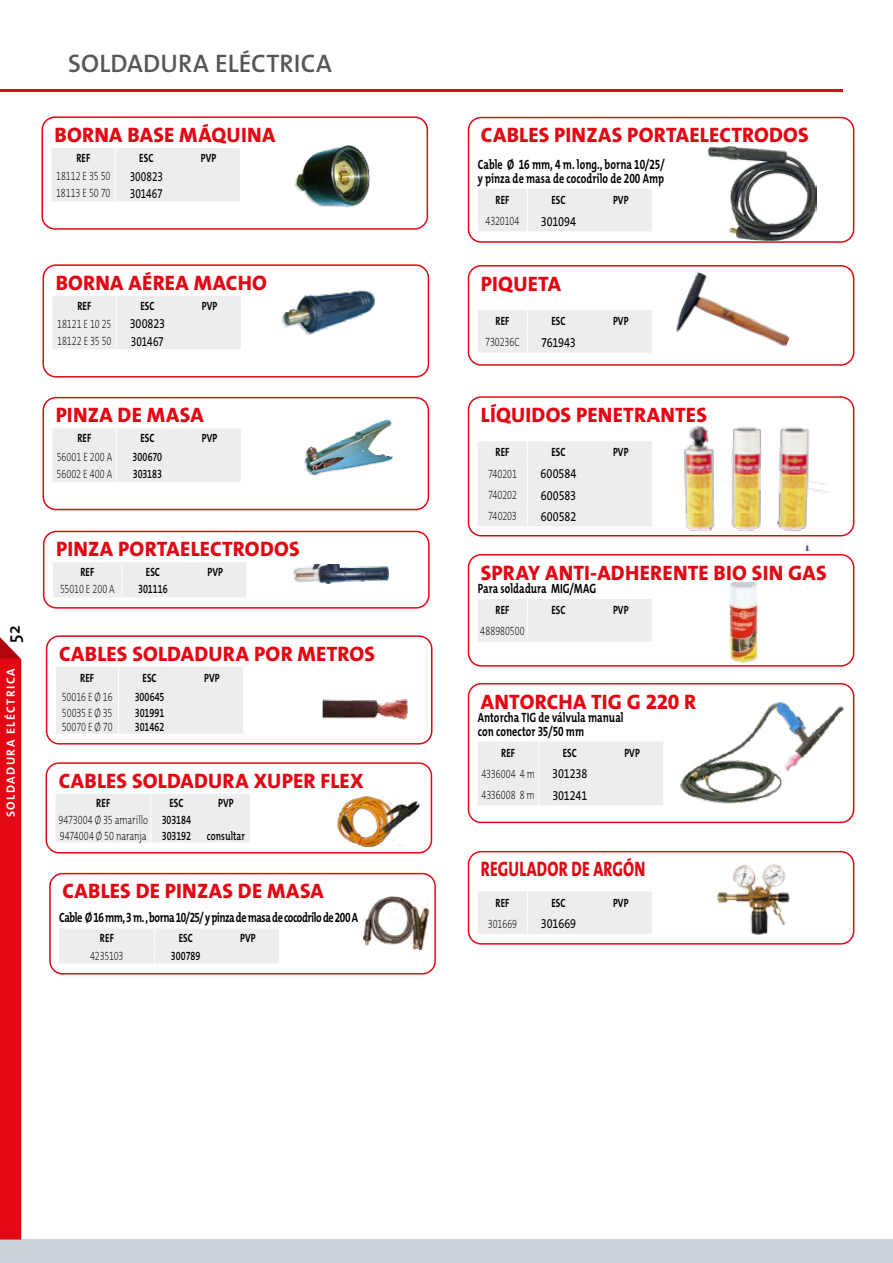
<style>
.page{position:relative;width:893px;height:1263px;background:#fff}
.page>*{position:absolute;margin:0;border:0;box-sizing:border-box;transform-origin:0 0}
.t1{font:600 25.5px "The Mix B W6";letter-spacing:.005em;color:#575756}
.t2{font:800 21px "The Mix B W8";letter-spacing:.015em;color:#e30613}
.t3{font:800 21px "The Mix B W8";letter-spacing:.015em;color:#e30613;scale:.75 1}
.t4{font:600 18px "The Mix E2 s";color:#000}
.t5{font:700 13.5px/13.5px "The Mix E2 s";color:#000;scale:.75 1}
.t6{font:700 13.5px "The Mix E2 s";letter-spacing:-.045em;color:#000;scale:.75 1}
.t7{font:13.5px "The Mix B W5 Plain";letter-spacing:-.01em;color:#000;scale:.8 1}
.t8{font:13.5px "The Mix B W5 Plain";letter-spacing:-.01em;color:#000;scale:.75 1}
.t9{font:200 12px/15.8px "The Mix E2 s";letter-spacing:-.01em;color:#000;scale:.75 1}
.t10{font:700 12px "The Mix E2 s";letter-spacing:.01em;color:#000;scale:.75 1}
.t11{font:600 12px "The Mix E2 s";letter-spacing:-.005em;color:#000;scale:.75 1}
.t12{font:700 12px "The Mix B W7";letter-spacing:.125em;color:#fff}
.t13{font:200 12px "The Mix E2 s";letter-spacing:.01em;color:#000;scale:.75 1}
.s1{font-weight:600}
</style>
<div class="page">
<div style="left:0;top:1239px;width:893px;height:24px;background:#cbd2d7"></div>
<hr style="left:0;top:89px;width:843px;height:2px;background:#e30613">
<div style="left:478px;top:189px;width:174px;height:42px;background:#ededed"></div>
<div style="left:468px;top:117px;width:386px;height:126px;border:2px solid #e30613;border-radius:13px"></div>
<div style="left:478px;top:310px;width:174px;height:43px;background:#ededed"></div>
<div style="left:468px;top:265px;width:386px;height:101px;border:2px solid #e30613;border-radius:13px"></div>
<div style="left:52px;top:148px;width:188px;height:53px;background:#ededed"></div>
<div style="left:41px;top:116px;width:387px;height:114px;border:2px solid #e30613;border-radius:13px"></div>
<div style="left:53px;top:296px;width:188px;height:53px;background:#ededed"></div>
<div style="left:43px;top:264px;width:386px;height:114px;border:2px solid #e30613;border-radius:13px"></div>
<div style="left:53px;top:428px;width:188px;height:54px;background:#ededed"></div>
<div style="left:43px;top:397px;width:386px;height:113px;border:2px solid #e30613;border-radius:13px"></div>
<div style="left:53px;top:562px;width:193px;height:35px;background:#ededed"></div>
<div style="left:43px;top:531px;width:387px;height:78px;border:2px solid #e30613;border-radius:13px"></div>
<div style="left:478px;top:441px;width:174px;height:85px;background:#ededed"></div>
<div style="left:468px;top:396px;width:386px;height:140px;border:2px solid #e30613;border-radius:13px"></div>
<img style="left:673px;top:272px;width:126px;height:94px">
<img style="left:677px;top:426px;width:151px;height:124px">
<div style="left:478px;top:599px;width:174px;height:42px;background:#ededed"></div>
<div style="left:468px;top:554px;width:386px;height:113px;border:2px solid #e30613;border-radius:13px"></div>
<img style="left:730px;top:583px;width:28px;height:81px">
<img style="left:708px;top:146px;width:109px;height:95px">
<div style="left:478px;top:742px;width:185px;height:63px;background:#ededed"></div>
<div style="left:468px;top:683px;width:386px;height:140px;border:2px solid #e30613;border-radius:13px"></div>
<img style="left:680px;top:686px;width:167px;height:118px">
<div style="left:478px;top:892px;width:174px;height:42px;background:#ededed"></div>
<div style="left:468px;top:851px;width:386px;height:94px;border:2px solid #e30613;border-radius:13px"></div>
<img style="left:717px;top:864px;width:73px;height:71px">
<img style="left:294px;top:145px;width:76px;height:62px">
<img style="left:282px;top:290px;width:93px;height:45px">
<img style="left:304px;top:419px;width:89px;height:57px">
<img style="left:293px;top:564px;width:96px;height:20px">
<div style="left:56px;top:667px;width:187px;height:67px;background:#ededed"></div>
<div style="left:46px;top:635px;width:386px;height:109px;border:2px solid #e30613;border-radius:13px"></div>
<div style="left:56px;top:794px;width:194px;height:48px;background:#ededed"></div>
<div style="left:46px;top:762px;width:386px;height:91px;border:2px solid #e30613;border-radius:13px"></div>
<div style="left:59px;top:928px;width:220px;height:35px;background:#ededed"></div>
<div style="left:49px;top:873px;width:387px;height:101px;border:2px solid #e30613;border-radius:13px"></div>
<img style="left:322px;top:699px;width:86px;height:21px">
<img style="left:336px;top:794px;width:97px;height:52px">
<img style="left:363px;top:896px;width:66px;height:53px">
<div style="left:0;top:637px;width:21px;height:602px;background:#e30613"></div>
<p class="t4" style="left:2px;top:642px;width:19px;rotate:-90deg">52</p>
<p class="t12" style="left:3px;top:817px;width:151px;rotate:-90deg">SOLDADURA ELÉCTRICA</p>
<p class="t1" style="left:68px;top:47px;width:265px">SOLDADURA ELÉCTRICA</p>
<p class="t2" style="left:55px;top:121px;width:222px">BORNA BASE MÁQUINA</p>
<p class="t10" style="left:76px;top:150px;width:20px">REF</p>
<p class="t10" style="left:139px;top:150px;width:20px">ESC</p>
<p class="t10" style="left:201px;top:150px;width:22px">PVP</p>
<p class="t9" style="left:56px;top:168px;width:74px">18112 E 35 50</p>
<p class="t8" style="left:130px;top:167px;width:46px">300823</p>
<p class="t9" style="left:56px;top:185px;width:74px">18113 E 50 70</p>
<p class="t8" style="left:130px;top:185px;width:45px">301467</p>
<p class="t2" style="left:56px;top:269px;width:213px">BORNA AÉREA MACHO</p>
<p class="t10" style="left:77px;top:298px;width:20px">REF</p>
<p class="t10" style="left:140px;top:298px;width:20px">ESC</p>
<p class="t10" style="left:202px;top:298px;width:22px">PVP</p>
<p class="t9" style="left:57px;top:316px;width:74px">18121 E 10 25</p>
<p class="t7" style="left:130px;top:315px;width:46px">300823</p>
<p class="t9" style="left:57px;top:333px;width:74px">18122 E 35 50</p>
<p class="t8" style="left:131px;top:332px;width:45px">301467</p>
<p class="t2" style="left:56px;top:402px;width:149px">PINZA DE MASA</p>
<p class="t10" style="left:77px;top:431px;width:20px">REF</p>
<p class="t10" style="left:140px;top:431px;width:20px">ESC</p>
<p class="t10" style="left:202px;top:431px;width:22px">PVP</p>
<p class="t9" style="left:57px;top:449px;width:75px">56001 E 200 A</p>
<p class="t11" style="left:133px;top:449px;width:41px">300670</p>
<p class="t13" style="left:57px;top:466px;width:76px">56002 E 400 A</p>
<p class="t11" style="left:133px;top:466px;width:40px">303183</p>
<p class="t2" style="left:56px;top:536px;width:245px">PINZA PORTAELECTRODOS</p>
<p class="t10" style="left:80px;top:564px;width:20px">REF</p>
<p class="t10" style="left:146px;top:564px;width:20px">ESC</p>
<p class="t10" style="left:207px;top:564px;width:22px">PVP</p>
<p class="t9" style="left:60px;top:581px;width:74px">55010 E 200 A</p>
<p class="t11" style="left:138px;top:581px;width:41px">301116</p>
<p class="t2" style="left:59px;top:640px;width:317px">CABLES SOLDADURA POR METROS</p>
<p class="t10" style="left:80px;top:670px;width:20px">REF</p>
<p class="t10" style="left:143px;top:670px;width:20px">ESC</p>
<p class="t10" style="left:204px;top:670px;width:22px">PVP</p>
<p class="t9" style="left:62px;top:689px;width:69px">50016 E Ø 16</p>
<p class="t11" style="left:135px;top:689px;width:41px">300645</p>
<p class="t9" style="left:62px;top:705px;width:69px">50035 E Ø 35</p>
<p class="t11" style="left:135px;top:705px;width:41px">301991</p>
<p class="t9" style="left:62px;top:719px;width:69px">50070 E Ø 70</p>
<p class="t11" style="left:135px;top:719px;width:41px">301462</p>
<p class="t2" style="left:59px;top:767px;width:307px">CABLES SOLDADURA XUPER FLEX</p>
<p class="t10" style="left:96px;top:795px;width:20px">REF</p>
<p class="t10" style="left:169px;top:795px;width:20px">ESC</p>
<p class="t10" style="left:218px;top:795px;width:22px">PVP</p>
<p class="t9" style="left:58px;top:812px;width:179px">9473004 Ø 35 amarillo <span class="s1">303184<br></span>9474004 Ø 50 naranja</p>
<p class="t11" style="left:162px;top:828px;width:40px">303192</p>
<p class="t11" style="left:207px;top:828px;width:52px">consultar</p>
<p class="t2" style="left:62px;top:878px;width:263px">CABLES DE PINZAS DE MASA</p>
<p class="t6" style="left:59px;top:909px;width:400px">Cable Ø 16 mm, 3 m. , borna 10/25/ y pinza de masa de cocodrilo de 200 A</p>
<p class="t10" style="left:100px;top:930px;width:20px">REF</p>
<p class="t10" style="left:179px;top:930px;width:20px">ESC</p>
<p class="t10" style="left:240px;top:930px;width:22px">PVP</p>
<p class="t9" style="left:90px;top:948px;width:46px">4235103</p>
<p class="t11" style="left:171px;top:948px;width:41px">300789</p>
<p class="t2" style="left:481px;top:122px;width:329px">CABLES PINZAS PORTAELECTRODOS</p>
<p class="t5" style="left:478px;top:158px;width:251px">Cable Ø 16 mm, 4 m. long., borna 10/25/ y pinza de masa de cocodrilo de 200 Amp</p>
<p class="t10" style="left:496px;top:192px;width:20px">REF</p>
<p class="t10" style="left:551px;top:192px;width:20px">ESC</p>
<p class="t10" style="left:613px;top:192px;width:22px">PVP</p>
<p class="t9" style="left:486px;top:213px;width:47px">4320104</p>
<p class="t7" style="left:541px;top:212px;width:46px">301094</p>
<p class="t2" style="left:481px;top:270px;width:82px">PIQUETA</p>
<p class="t10" style="left:496px;top:313px;width:20px">REF</p>
<p class="t10" style="left:551px;top:313px;width:20px">ESC</p>
<p class="t10" style="left:613px;top:313px;width:22px">PVP</p>
<p class="t9" style="left:485px;top:335px;width:48px">730236C</p>
<p class="t7" style="left:541px;top:334px;width:45px">761943</p>
<p class="t2" style="left:481px;top:401px;width:227px">LÍQUIDOS PENETRANTES</p>
<p class="t10" style="left:496px;top:445px;width:20px">REF</p>
<p class="t10" style="left:551px;top:445px;width:20px">ESC</p>
<p class="t10" style="left:613px;top:445px;width:22px">PVP</p>
<p class="t9" style="left:488px;top:466px;width:40px">740201</p>
<p class="t7" style="left:541px;top:465px;width:46px">600584</p>
<p class="t9" style="left:488px;top:487px;width:40px">740202</p>
<p class="t7" style="left:541px;top:486px;width:46px">600583</p>
<p class="t9" style="left:488px;top:508px;width:40px">740203</p>
<p class="t7" style="left:541px;top:507px;width:46px">600582</p>
<p class="t2" style="left:481px;top:559px;width:347px">SPRAY ANTI-ADHERENTE BIO SIN GAS</p>
<p class="t5" style="left:478px;top:582px;width:159px">Para soldadura MIG/MAG</p>
<p class="t10" style="left:496px;top:602px;width:20px">REF</p>
<p class="t10" style="left:551px;top:602px;width:20px">ESC</p>
<p class="t10" style="left:613px;top:602px;width:22px">PVP</p>
<p class="t9" style="left:480px;top:623px;width:61px">488980500</p>
<p class="t2" style="left:481px;top:688px;width:217px">ANTORCHA TIG G 220 R</p>
<p class="t5" style="left:478px;top:711px;width:196px">Antorcha TIG de válvula manual con conector 35/50 mm</p>
<p class="t10" style="left:501px;top:745px;width:20px">REF</p>
<p class="t10" style="left:563px;top:745px;width:20px">ESC</p>
<p class="t10" style="left:624px;top:745px;width:22px">PVP</p>
<p class="t9" style="left:482px;top:766px;width:73px">4336004 4 m</p>
<p class="t7" style="left:552px;top:765px;width:45px">301238</p>
<p class="t9" style="left:482px;top:787px;width:72px">4336008 8 m</p>
<p class="t7" style="left:552px;top:786px;width:45px">301241</p>
<p class="t3" style="left:481px;top:856px;width:221px">REGULADOR DE ARGÓN</p>
<p class="t10" style="left:496px;top:895px;width:20px">REF</p>
<p class="t10" style="left:551px;top:895px;width:20px">ESC</p>
<p class="t10" style="left:613px;top:895px;width:22px">PVP</p>
<p class="t9" style="left:488px;top:916px;width:40px">301669</p>
<p class="t7" style="left:541px;top:915px;width:45px">301669</p>
</div>
